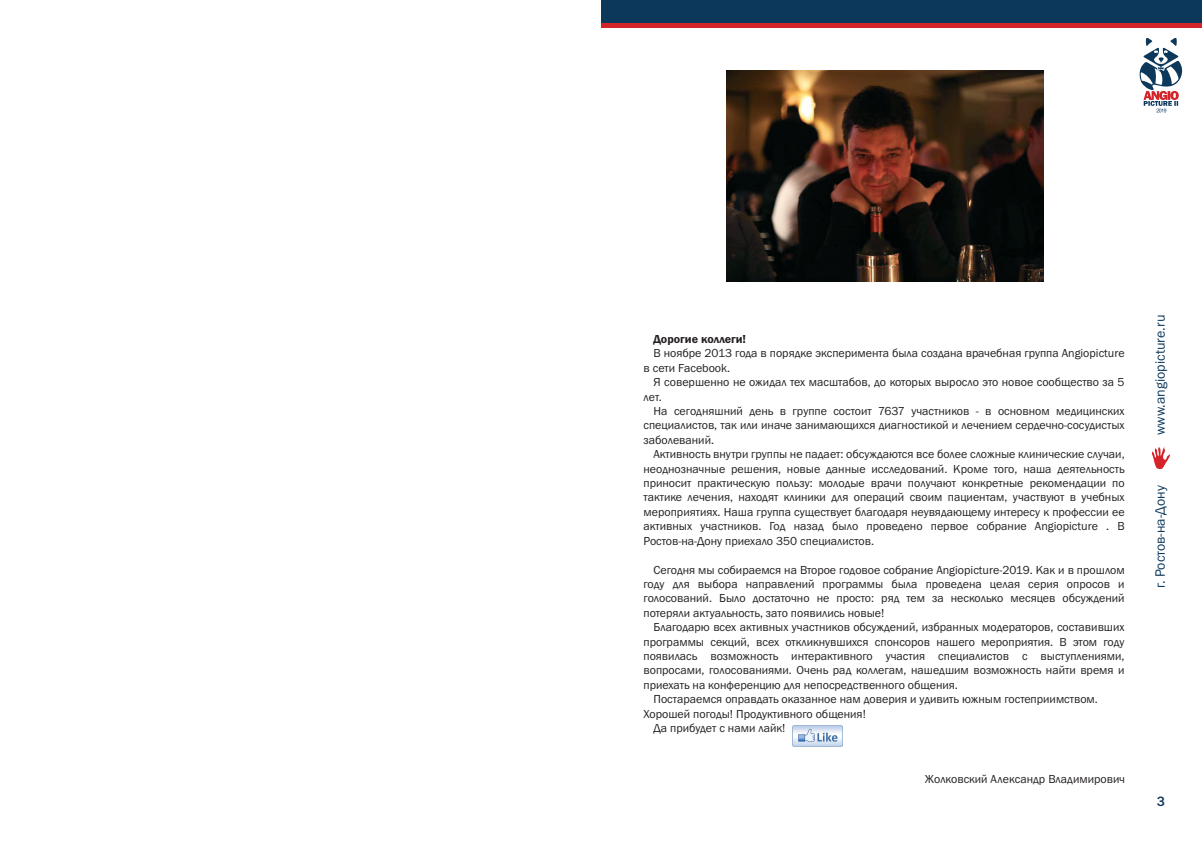
<style>
.page{position:relative;width:1202px;height:854px;background:#fff}
.page>*{position:absolute;margin:0;border:0;box-sizing:border-box;transform-origin:0 0}
.t1{font:14px "Franklin Gothic";color:#0c385c}
.t2{font:500 14px "Franklin Gothic";color:#0c385c}
.t3{font:12px "Franklin Gothic";color:#231f20}
.t4{font:600 12px "Franklin Gothic";color:#231f20}
</style>
<div class="page">
<div style="left:0;top:10px;width:1202px;height:18px;background:#d42429"></div>
<div style="left:0;top:0;width:1202px;height:23px;background:#0c385c"></div>
<svg style="left:1139px;top:38px;width:44px;height:74px"></svg>
<svg style="left:1152px;top:446px;width:18px;height:23px"></svg>
<div style="left:0;top:0;width:601px;height:853px;background:#fff"></div>
<img style="left:726px;top:70px;width:317px;height:211px">
<img style="left:793px;top:725px;width:49px;height:21px">
<p class="t4" style="left:653px;top:331px;width:94px">Дорогие коллеги!</p>
<p class="t3" style="left:653px;top:346px;width:473px">В ноябре 2013 года в порядке эксперимента была создана врачебная группа Angiopicture</p>
<p class="t3" style="left:643px;top:360px;width:88px">в сети Facebook.</p>
<p class="t3" style="left:653px;top:374px;width:473px">Я совершенно не ожидал тех масштабов, до которых выросло это новое сообщество за 5</p>
<p class="t3" style="left:643px;top:389px;width:20px">лет.</p>
<p class="t3" style="left:653px;top:403px;width:473px">На сегодняшний день в группе состоит 7637 участников - в основном медицинских</p>
<p class="t3" style="left:643px;top:418px;width:483px">специалистов, так или иначе занимающихся диагностикой и лечением сердечно-сосудистых</p>
<p class="t3" style="left:643px;top:432px;width:72px">заболеваний.</p>
<p class="t3" style="left:653px;top:446px;width:473px">Активность внутри группы не падает: обсуждаются все более сложные клинические случаи,</p>
<p class="t3" style="left:644px;top:461px;width:483px">неоднозначные решения, новые данные исследований. Кроме того, наша деятельность</p>
<p class="t3" style="left:643px;top:475px;width:483px">приносит практическую пользу: молодые врачи получают конкретные рекомендации по</p>
<p class="t3" style="left:643px;top:490px;width:483px">тактике лечения, находят клиники для операций своим пациентам, участвуют в учебных</p>
<p class="t3" style="left:643px;top:504px;width:483px">мероприятиях. Наша группа существует благодаря неувядающему интересу к профессии ее</p>
<p class="t3" style="left:643px;top:518px;width:483px">активных участников. Год назад было проведено первое собрание Angiopicture . В</p>
<p class="t3" style="left:643px;top:533px;width:232px">Ростов-на-Дону приехало 350 специалистов.</p>
<p class="t3" style="left:653px;top:562px;width:473px">Сегодня мы собираемся на Второе годовое собрание Angiopicture-2019. Как и в прошлом</p>
<p class="t3" style="left:643px;top:576px;width:483px">году для выбора направлений программы была проведена целая серия опросов и</p>
<p class="t3" style="left:643px;top:590px;width:483px">голосований. Было достаточно не просто: ряд тем за несколько месяцев обсуждений</p>
<p class="t3" style="left:643px;top:605px;width:242px">потеряли актуальность, зато появились новые!</p>
<p class="t3" style="left:653px;top:619px;width:473px">Благодарю всех активных участников обсуждений, избранных модераторов, составивших</p>
<p class="t3" style="left:643px;top:634px;width:483px">программы секций, всех откликнувшихся спонсоров нашего мероприятия. В этом году</p>
<p class="t3" style="left:643px;top:648px;width:483px">появилась возможность интерактивного участия специалистов с выступлениями,</p>
<p class="t3" style="left:643px;top:662px;width:483px">вопросами, голосованиями. Очень рад коллегам, нашедшим возможность найти время и</p>
<p class="t3" style="left:643px;top:677px;width:316px">приехать на конференцию для непосредственного общения.</p>
<p class="t3" style="left:653px;top:691px;width:446px">Постараемся оправдать оказанное нам доверия и удивить южным гостеприимством.</p>
<p class="t3" style="left:643px;top:706px;width:224px">Хорошей погоды! Продуктивного общения!</p>
<p class="t3" style="left:653px;top:720px;width:133px">Да прибудет с нами лайк!</p>
<p class="t3" style="left:925px;top:771px;width:202px">Жолковский Александр Владимирович</p>
<p class="t1" style="left:1151px;top:435px;width:121px;rotate:-90deg">www.angiopicture.ru</p>
<p class="t1" style="left:1151px;top:588px;width:104px;rotate:-90deg">г. Ростов-на-Дону</p>
<p class="t2" style="left:1157px;top:792px;width:10px">3</p>
</div>
